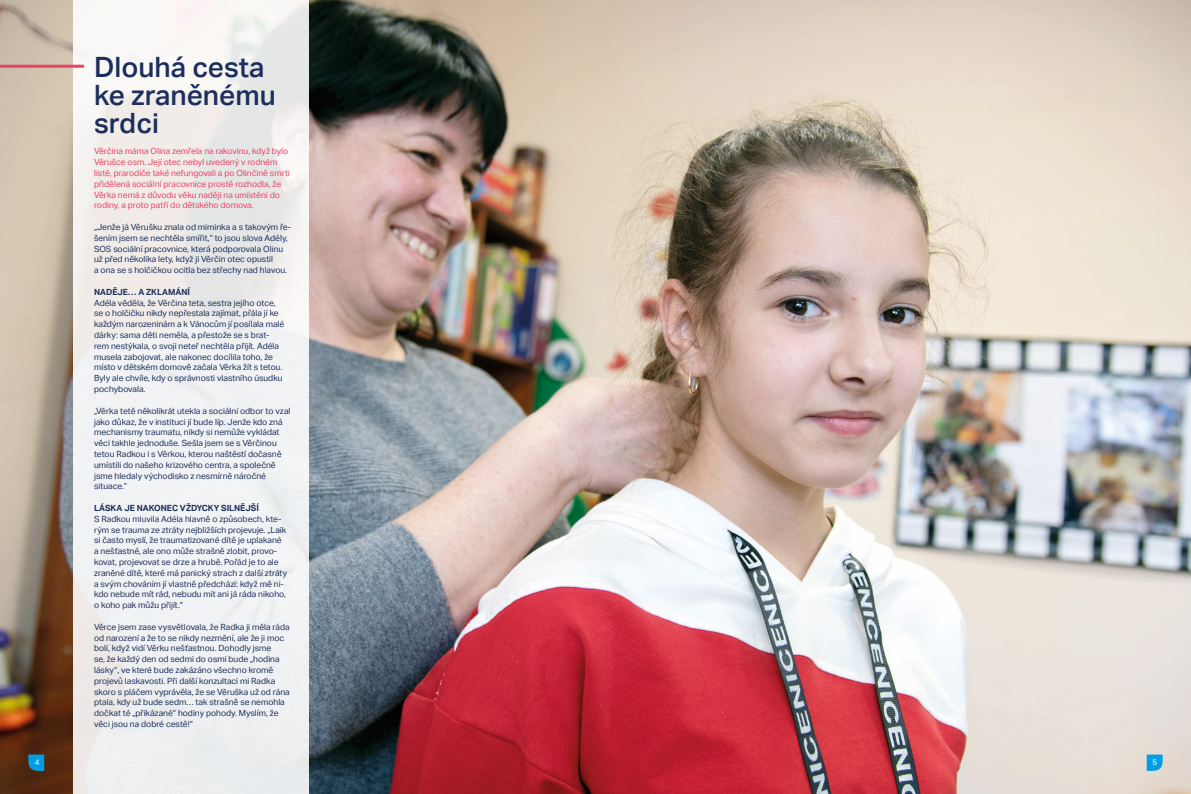
<style>
.page{position:relative;width:1191px;height:794px;background:#fff}
.page>*{position:absolute;margin:0;border:0;box-sizing:border-box;transform-origin:0 0}
.t1{font:500 28px/28px "Aktiv Grotesk";color:#1c2f5c}
.t2{font:8.5px/10.8px "Aktiv Grotesk";color:#1c2f5c}
.t3{font:8.5px/10.8px "Aktiv Grotesk";color:#e94362}
.t4{font:700 8.5px "Aktiv Grotesk";color:#1c2f5c}
.t5{font:8px "Aktiv Grotesk";color:#fff}
</style>
<div class="page">
<img style="left:0;top:0;width:1191px;height:794px">
<svg style="left:28px;top:754px;width:16px;height:17px"></svg>
<div style="left:73px;top:0;width:235px;height:794px;background:#f1f1f2"></div>
<hr style="left:0;top:65px;width:84px;height:3px;background:#e94362">
<svg style="left:1146px;top:754px;width:16px;height:17px"></svg>
<p class="t5" style="left:35px;top:757px;width:6px">4</p>
<h1 class="t1" style="left:94px;top:53px;width:183px">Dlouhá cesta ke zraněnému srdci</h1>
<p class="t3" style="left:94px;top:146px;width:197px">Věrčina máma Olina zemřela na rakovinu, když bylo Věrušce osm. Její otec nebyl uvedený v rodném listě, prarodiče také nefungovali a po Olinčině smrti přidělená sociální pracovnice prostě rozhodla, že Věrka nemá z důvodu věku naději na umístění do rodiny, a proto patří do dětského domova.</p>
<p class="t2" style="left:94px;top:222px;width:198px">„Jenže já Věrušku znala od miminka a s takovým ře&shy;šením jsem se nechtěla smířit,“ to jsou slova Adély, SOS sociální pracovnice, která podporovala Olinu už před několika lety, když ji Věrčin otec opustil<br>a ona se s holčičkou ocitla bez střechy nad hlavou.</p>
<p class="t4" style="left:94px;top:287px;width:97px">NADĚJE… A ZKLAMÁNÍ</p>
<p class="t2" style="left:94px;top:297px;width:192px">Adéla věděla, že Věrčina teta, sestra jejího otce, se o holčičku nikdy nepřestala zajímat, přála jí ke každým narozeninám a k Vánocům jí posílala malé dárky: sama děti neměla, a přestože se s brat&shy;rem nestýkala, o svoji neteř nechtěla přijít. Adéla musela zabojovat, ale nakonec docílila toho, že místo v dětském domově začala Věrka žít s tetou.<br>Byly ale chvíle, kdy o správnosti vlastního úsudku pochybovala.</p>
<p class="t2" style="left:94px;top:405px;width:198px">„Věrka tetě několikrát utekla a sociální odbor to vzal jako důkaz, že v instituci jí bude líp. Jenže kdo zná mechanismy traumatu, nikdy si nemůže vykládat věci takhle jednoduše. Sešla jsem se s Věrčinou tetou Radkou i s Věrkou, kterou naštěstí dočasně umístili do našeho krizového centra, a společně jsme hledaly východisko z nesmírně náročné situace.“</p>
<p class="t4" style="left:94px;top:503px;width:166px">LÁSKA JE NAKONEC VŽDYCKY SILNĚJŠÍ</p>
<p class="t2" style="left:94px;top:513px;width:194px">S Radkou mluvila Adéla hlavně o způsobech, kte&shy;rým se trauma ze ztráty nejbližších projevuje. „Laik si často myslí, že traumatizované dítě je uplakané a nešťastné, ale ono může strašně zlobit, provo&shy;kovat, projevovat se drze a hrubě. Pořád je to ale zraněné dítě, které má panický strach z další ztráty a svým chováním jí vlastně předchází: když mě ni&shy;kdo nebude mít rád, nebudu mít ani já ráda nikoho, o koho pak můžu přijít.“</p>
<p class="t2" style="left:94px;top:621px;width:197px">Věrce jsem zase vysvětlovala, že Radka ji měla ráda od narození a že to se nikdy nezmění, ale že ji moc bolí, když vidí Věrku nešťastnou. Dohodly jsme<br>se, že každý den od sedmi do osmi bude „hodina lásky“, ve které bude zakázáno všechno kromě projevů laskavosti. Při další konzultaci mi Radka skoro s pláčem vyprávěla, že se Věruška už od rána ptala, kdy už bude sedm… tak strašně se nemohla dočkat té „přikázané“ hodiny pohody. Myslím, že věci jsou na dobré cestě!“</p>
<p class="t5" style="left:1152px;top:757px;width:6px">5</p>
</div>
